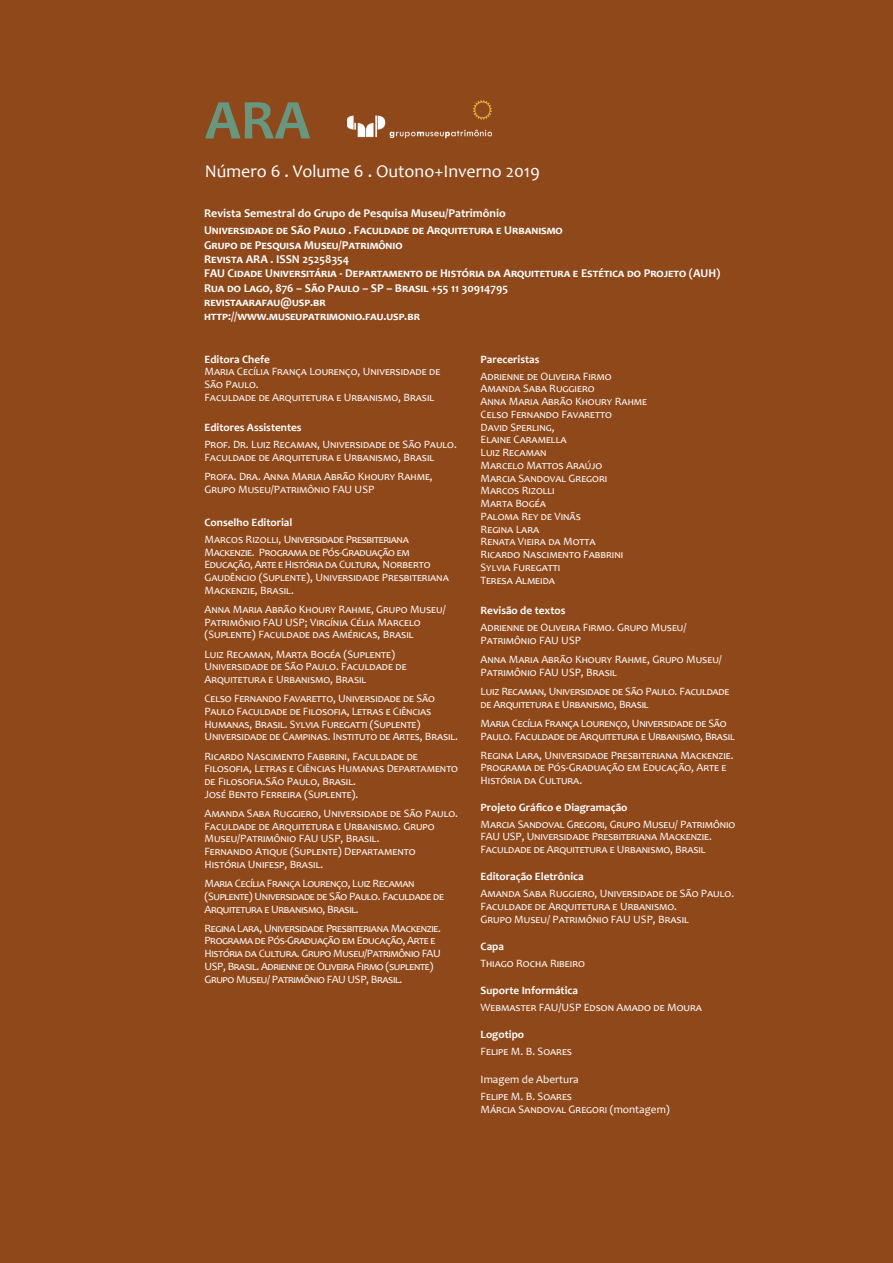
<style>
.page{position:relative;width:893px;height:1263px;background:#8f481a}
.page>*{position:absolute;margin:0;border:0;box-sizing:border-box;transform-origin:0 0}
.t1{font:700 56.85px "Candara";color:#669781}
.t2{font:18px "Candara";color:#fff}
.t3{font:700 12px "Candara";color:#fff}
.t4{font:700 12px "Candara";letter-spacing:.045em;color:#fff}
.t5{font:700 12px "Candara";letter-spacing:.065em;color:#fff}
.t6{font:11.25px/12.8px "Candara";color:#fff}
.t7{font:11.25px/12.8px "Candara";letter-spacing:-.03em;color:#fff}
.t8{font:11.25px/12.8px "Candara";letter-spacing:-.02em;color:#fff}
.t9{font:700 11.25px "Candara";color:#fff}
.s1{font-weight:700}
</style>
<div class="page">
<img style="left:347px;top:100px;width:145px;height:39px">
<p class="t1" style="left:205px;top:84px;width:107px">ARA</p>
<p class="t2" style="left:205px;top:160px;width:337px">Número 6 . Volume 6 . Outono+Inverno 2019</p>
<p class="t3" style="left:204px;top:205px;width:303px">Revista Semestral do Grupo de Pesquisa Museu/Patrimônio</p>
<p class="t3" style="left:204px;top:223px;width:360px">Universidade de São Paulo . Faculdade de Arquitetura e Urbanismo</p>
<p class="t3" style="left:204px;top:237px;width:200px">Grupo de Pesquisa Museu/Patrimônio</p>
<p class="t3" style="left:204px;top:252px;width:147px">Revista ARA . ISSN 25258354</p>
<p class="t3" style="left:204px;top:266px;width:518px">FAU Cidade Universitária - Departamento de História da Arquitetura e Estética do Projeto (AUH)</p>
<p class="t3" style="left:204px;top:280px;width:305px">Rua do Lago, 876 – São Paulo – SP – Brasil +55 11 30914795</p>
<p class="t5" style="left:204px;top:295px;width:121px">revistaarafau@usp.br</p>
<p class="t4" style="left:204px;top:309px;width:216px">http://www.museupatrimonio.fau.usp.br</p>
<p class="t6" style="left:204px;top:352px;width:237px"><span class="s1">Editora Chefe<br></span>Maria Cecília França Lourenço, Universidade de<br>São Paulo.<br>Faculdade de Arquitetura e Urbanismo, Brasil</p>
<p class="t9" style="left:204px;top:421px;width:99px">Editores Assistentes</p>
<p class="t6" style="left:204px;top:438px;width:254px">Prof. Dr. Luiz Recaman, Universidade de São Paulo.<br>Faculdade de Arquitetura e Urbanismo, Brasil</p>
<p class="t6" style="left:204px;top:470px;width:230px">Profa. Dra. Anna Maria Abrão Khoury Rahme,<br>Grupo Museu/Patrimônio FAU USP</p>
<p class="t9" style="left:204px;top:515px;width:89px">Conselho Editorial</p>
<p class="t7" style="left:204px;top:533px;width:246px">Marcos Rizolli, Universidade Presbiteriana Mackenzie. Programa de Pós-Graduação em Educação, Arte e História da Cultura, Norberto Gaudêncio (Suplente), Universidade Presbiteriana Mackenzie, Brasil.</p>
<p class="t6" style="left:204px;top:603px;width:243px">Anna Maria Abrão Khoury Rahme, Grupo Museu/<br>Patrimônio FAU USP; Virgínia Célia Marcelo (Suplente) Faculdade das Américas, Brasil</p>
<p class="t6" style="left:204px;top:647px;width:204px">Luiz Recaman, Marta Bogéa (Suplente)<br>Universidade de São Paulo. Faculdade de<br>Arquitetura e Urbanismo, Brasil</p>
<p class="t6" style="left:204px;top:692px;width:255px">Celso Fernando Favaretto, Universidade de São Paulo Faculdade de Filosofia, Letras e Ciências Humanas, Brasil. Sylvia Furegatti (Suplente)<br>Universidade de Campinas. Instituto de Artes, Brasil.</p>
<p class="t6" style="left:204px;top:749px;width:255px">Ricardo Nascimento Fabbrini, Faculdade de Filosofia, Letras e Ciências Humanas Departamento de Filosofia.São Paulo, Brasil.<br>José Bento Ferreira (Suplente).</p>
<p class="t6" style="left:204px;top:807px;width:255px">Amanda Saba Ruggiero, Universidade de São Paulo.<br>Faculdade de Arquitetura e Urbanismo. Grupo Museu/Patrimônio FAU USP, Brasil.<br>Fernando Atique (Suplente) Departamento História Unifesp, Brasil.</p>
<p class="t7" style="left:204px;top:877px;width:241px">Maria Cecília França Lourenço, Luiz Recaman (Suplente) Universidade de São Paulo. Faculdade de<br>Arquitetura e Urbanismo, Brasil.</p>
<p class="t7" style="left:204px;top:921px;width:238px">Regina Lara, Universidade Presbiteriana Mackenzie.<br>Programa de Pós-Graduação em Educação, Arte e História da Cultura. Grupo Museu/Patrimônio FAU USP, Brasil. Adrienne de Oliveira Firmo (suplente)<br>Grupo Museu/ Patrimônio FAU USP, Brasil.</p>
<p class="t9" style="left:481px;top:352px;width:60px">Pareceristas</p>
<p class="t6" style="left:481px;top:369px;width:168px">Adrienne de Oliveira Firmo<br>Amanda Saba Ruggiero<br>Anna Maria Abrão Khoury Rahme<br>Celso Fernando Favaretto<br>David Sperling,<br>Elaine Caramella<br>Luiz Recaman<br>Marcelo Mattos Araújo<br>Marcia Sandoval Gregori<br>Marcos Rizolli<br>Marta Bogéa<br>Paloma Rey de Vinãs<br>Regina Lara<br>Renata Vieira da Motta<br>Ricardo Nascimento Fabbrini<br>Sylvia Furegatti<br>Teresa Almeida</p>
<p class="t9" style="left:481px;top:603px;width:86px">Revisão de textos</p>
<p class="t6" style="left:481px;top:621px;width:207px">Adrienne de Oliveira Firmo. Grupo Museu/<br>Patrimônio FAU USP</p>
<p class="t6" style="left:481px;top:653px;width:243px">Anna Maria Abrão Khoury Rahme, Grupo Museu/<br>Patrimônio FAU USP, Brasil</p>
<p class="t8" style="left:481px;top:685px;width:250px">Luiz Recaman, Universidade de São Paulo. Faculdade de Arquitetura e Urbanismo, Brasil</p>
<p class="t8" style="left:481px;top:717px;width:256px">Maria Cecília França Lourenço, Universidade de São<br>Paulo. Faculdade de Arquitetura e Urbanismo, Brasil</p>
<p class="t6" style="left:481px;top:748px;width:255px">Regina Lara, Universidade Presbiteriana Mackenzie.<br>Programa de Pós-Graduação em Educação, Arte e<br>História da Cultura.</p>
<p class="t9" style="left:481px;top:800px;width:148px">Projeto Gráfico e Diagramação</p>
<p class="t6" style="left:481px;top:817px;width:256px">Marcia Sandoval Gregori, Grupo Museu/ Patrimônio<br>FAU USP, Universidade Presbiteriana Mackenzie.<br>Faculdade de Arquitetura e Urbanismo, Brasil</p>
<p class="t9" style="left:481px;top:869px;width:105px">Editoração Eletrônica</p>
<p class="t6" style="left:481px;top:887px;width:255px">Amanda Saba Ruggiero, Universidade de São Paulo.<br>Faculdade de Arquitetura e Urbanismo.<br>Grupo Museu/ Patrimônio FAU USP, Brasil</p>
<p class="t9" style="left:481px;top:939px;width:25px">Capa</p>
<p class="t6" style="left:481px;top:957px;width:106px">Thiago Rocha Ribeiro</p>
<p class="t9" style="left:481px;top:983px;width:99px">Suporte Informática</p>
<p class="t6" style="left:481px;top:1001px;width:223px">Webmaster FAU/USP Edson Amado de Moura</p>
<p class="t9" style="left:481px;top:1028px;width:45px">Logotipo</p>
<p class="t6" style="left:481px;top:1045px;width:93px">Felipe M. B. Soares</p>
<p class="t6" style="left:481px;top:1072px;width:100px">Imagem de Abertura</p>
<p class="t6" style="left:481px;top:1089px;width:93px">Felipe M. B. Soares</p>
<p class="t6" style="left:481px;top:1103px;width:191px">Márcia Sandoval Gregori (montagem)</p>
</div>
